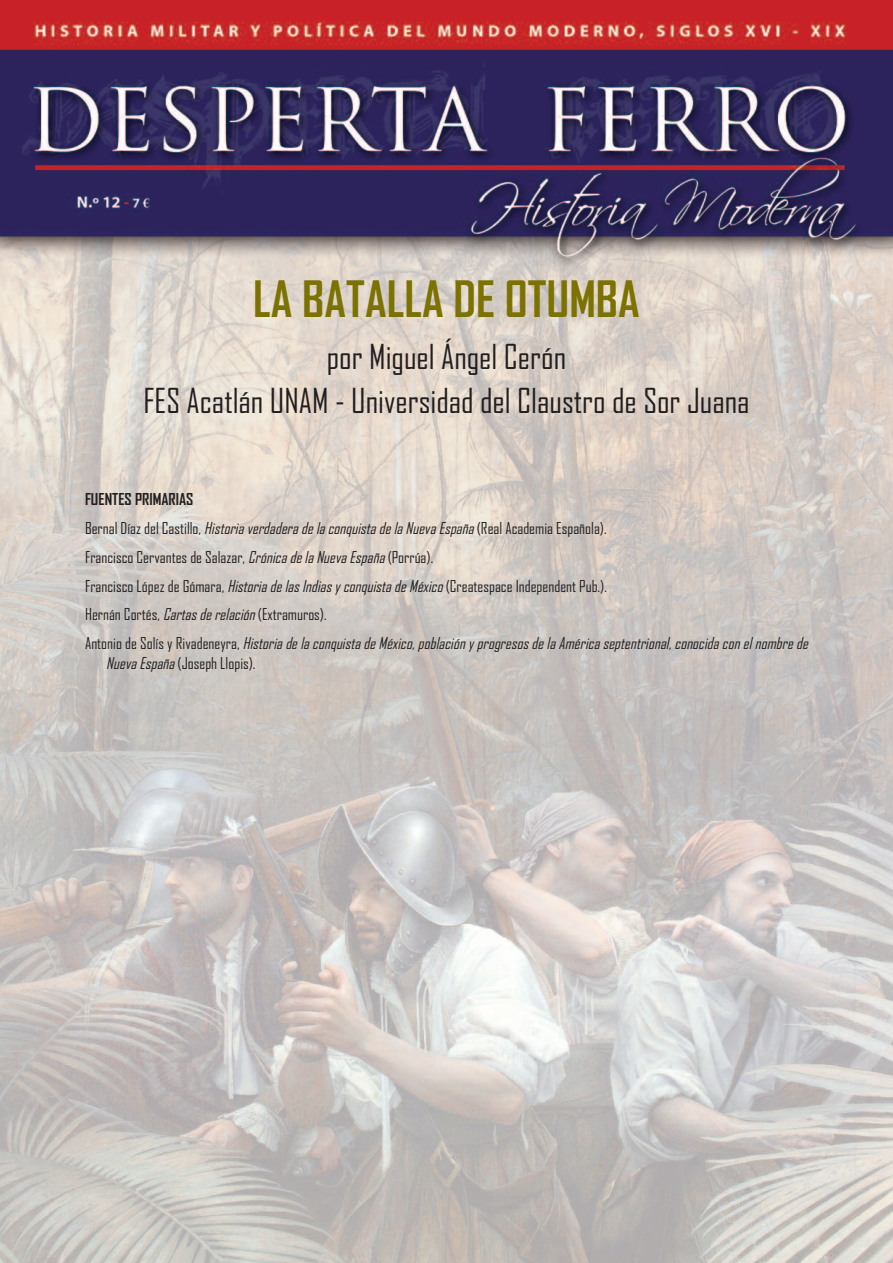
<style>
.page{position:relative;width:893px;height:1263px;background:#fff}
.page>*{position:absolute;margin:0;border:0;box-sizing:border-box;transform-origin:0 0}
.t1{font:700 48px "Agency FB";color:#7b7202}
.t2{font:33px/43.5px "Agency FB";color:#231f20;text-align:center}
.t3{font:italic 15.75px/28.8px "Agency FB";color:#231f20}
.t4{font:15.75px "Agency FB";color:#231f20}
.s1{font-weight:700;font-style:normal}
.s2{font-style:normal}
.s3{font-style:italic}
</style>
<div class="page">
<img style="left:0;top:0;width:893px;height:1263px">
<h1 class="t1" style="left:253px;top:273px;width:388px">LA BATALLA DE OTUMBA</h1>
<h2 class="t2" style="left:143px;top:336px;width:608px">por Miguel ángel Cerón<br>FES Acatlán UNAM - Universidad del Claustro de Sor Juana</h2>
<p class="t3" style="left:85px;top:485px;width:728px"><span class="s1">FUENTES PRIMARIAS<br></span><span class="s2">Bernal Díaz del Castillo,</span> HistoriaverdaderadelaconquistadelaNuevaEspaña<span class="s2">(Real Academia Española).<br>Francisco Cervantes de Salazar,</span> CrónicadelaNuevaEspaña<span class="s2">(Porrúa).<br>Francisco López de Gómara,</span> HistoriadelasIndiasyconquistadeMéxico<span class="s2">(Createspace Independent Pub.).<br>Hernán Cortés,</span> Cartasderelación<span class="s2">(Extramuros).<br>A n t o n i o d e S o l ís y R i v a d e n e y r a ,</span> Historia de la conquista de México, población y progresos de la América septentrional, conocida con el nombre de</p>
<p class="t4" style="left:106px;top:655px;width:151px"><span class="s3">NuevaEspaña</span>(Joseph Llopis).</p>
</div>
